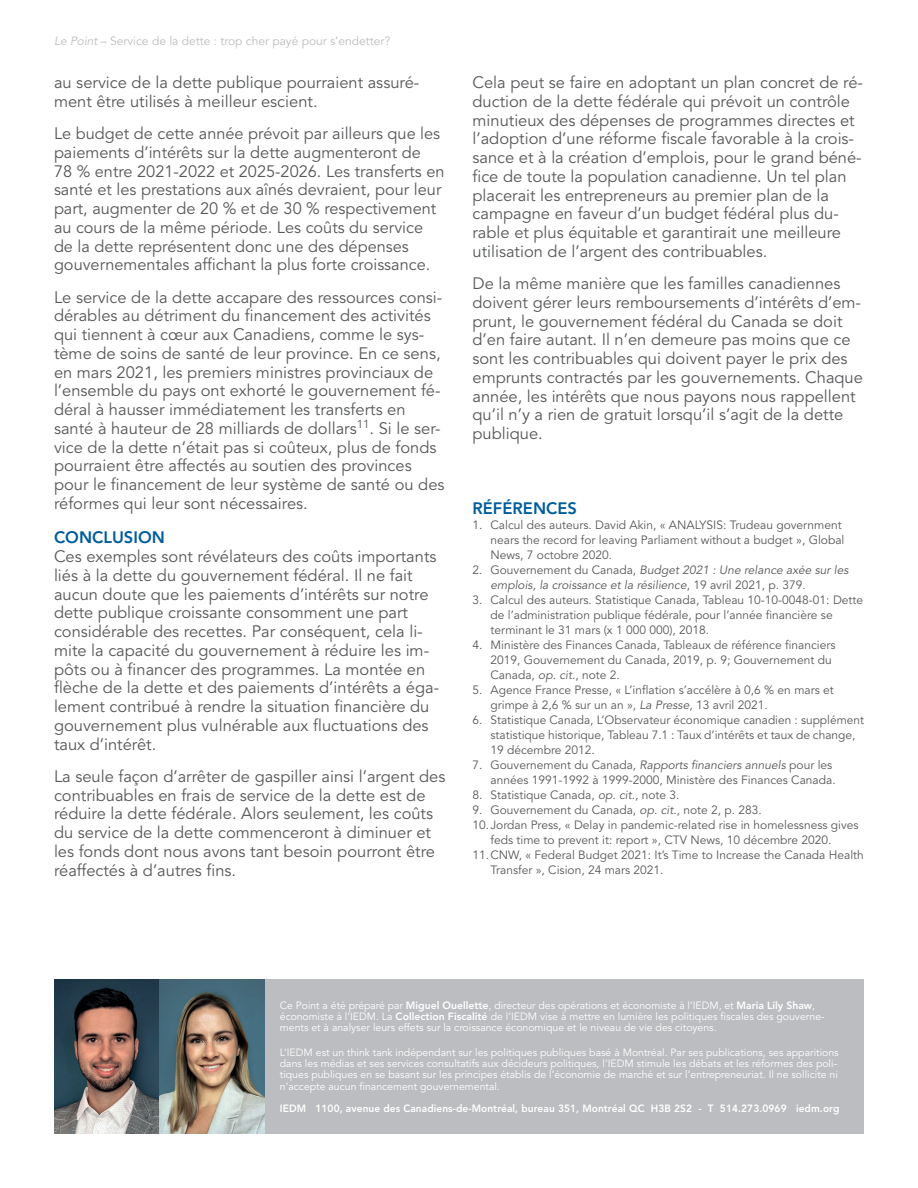
<style>
.page{position:relative;width:918px;height:1188px;background:#fff}
.page>*{position:absolute;margin:0;border:0;box-sizing:border-box;transform-origin:0 0}
.t1{font:16.5px/18.8px "Avenir LT Std";color:#57585a}
.t2{font:800 16.5px "Avenir LT Std";color:#005d9c}
.t3{font:12px/15px "Avenir LT Std";color:#57585a}
.t4{font:italic 12px/15px "Avenir LT Std";color:#57585a}
.t5{font:12px "Avenir LT Std";color:#bcbdc0}
.t6{font:10.5px/11.2px "Avenir LT Std";color:#fff}
.t7{font:800 10.5px "Avenir LT Std";letter-spacing:.01em;color:#fff;scale:.96 1}
.s1{font-style:italic}
.s2{font-style:normal}
.s3{font-weight:800}
</style>
<div class="page">
<div style="left:259px;top:980px;width:605px;height:154px;background:#bcbdc0"></div>
<img style="left:54px;top:980px;width:210px;height:154px">
<p class="t5" style="left:54px;top:34px;width:338px"><span class="s1">Le Point</span> – Service de la dette : trop cher payé pour s’endetter?</p>
<p class="t1" style="left:54px;top:74px;width:367px">au service de la dette publique pourraient assuré&shy;ment être utilisés à meilleur escient.</p>
<p class="t1" style="left:54px;top:125px;width:392px">Le budget de cette année prévoit par ailleurs que les paiements d’intérêts sur la dette augmenteront de<br>78 % entre 2021-2022 et 2025-2026. Les transferts en santé et les prestations aux aînés devraient, pour leur part, augmenter de 20 % et de 30 % respectivement au cours de la même période. Les coûts du service de la dette représentent donc une des dépenses gouvernementales affichant la plus forte croissance.</p>
<p class="t1" style="left:54px;top:288px;width:392px">Le service de la dette accapare des ressources consi&shy;dérables au détriment du financement des activités qui tiennent à cœur aux Canadiens, comme le sys&shy;tème de soins de santé de leur province. En ce sens, en mars 2021, les premiers ministres provinciaux de l’ensemble du pays ont exhorté le gouvernement fé&shy;déral à hausser immédiatement les transferts en santé à hauteur de 28 milliards de dollars<sup>11</sup>. Si le ser&shy;vice de la dette n’était pas si coûteux, plus de fonds pourraient être affectés au soutien des provinces pour le financement de leur système de santé ou des réformes qui leur sont nécessaires.</p>
<p class="t2" style="left:54px;top:528px;width:112px">CONCLUSION</p>
<p class="t1" style="left:54px;top:548px;width:387px">Ces exemples sont révélateurs des coûts importants liés à la dette du gouvernement fédéral. Il ne fait aucun doute que les paiements d’intérêts sur notre dette publique croissante consomment une part considérable des recettes. Par conséquent, cela li&shy;mite la capacité du gouvernement à réduire les im&shy;pôts ou à financer des programmes. La montée en flèche de la dette et des paiements d’intérêts a éga&shy;lement contribué à rendre la situation financière du gouvernement plus vulnérable aux fluctuations des taux d’intérêt.</p>
<p class="t1" style="left:54px;top:767px;width:393px">La seule façon d’arrêter de gaspiller ainsi l’argent des contribuables en frais de service de la dette est de réduire la dette fédérale. Alors seulement, les coûts du service de la dette commenceront à diminuer et les fonds dont nous avons tant besoin pourront être réaffectés à d’autres fins.</p>
<p class="t1" style="left:472px;top:74px;width:392px">Cela peut se faire en adoptant un plan concret de ré&shy;duction de la dette fédérale qui prévoit un contrôle minutieux des dépenses de programmes directes et l’adoption d’une réforme fiscale favorable à la crois&shy;sance et à la création d’emplois, pour le grand béné&shy;fice de toute la population canadienne. Un tel plan placerait les entrepreneurs au premier plan de la campagne en faveur d’un budget fédéral plus du&shy;rable et plus équitable et garantirait une meilleure utilisation de l’argent des contribuables.</p>
<p class="t1" style="left:472px;top:275px;width:392px">De la même manière que les familles canadiennes doivent gérer leurs remboursements d’intérêts d’em&shy;prunt, le gouvernement fédéral du Canada se doit d’en faire autant. Il n’en demeure pas moins que ce sont les contribuables qui doivent payer le prix des emprunts contractés par les gouvernements. Chaque année, les intérêts que nous payons nous rappellent qu’il n’y a rien de gratuit lorsqu’il s’agit de la dette publique.</p>
<p class="t2" style="left:472px;top:499px;width:106px">RÉFÉRENCES</p>
<p class="t3" style="left:490px;top:518px;width:355px;text-indent:-18px">1. Calcul des auteurs. David Akin, « ANALYSIS: Trudeau government nears the record for leaving Parliament without a budget », Global<br>News, 7 octobre 2020.</p>
<p class="t4" style="left:490px;top:563px;width:360px;text-indent:-18px"><span class="s2">2. Gouvernement du Canada,</span> Budget 2021 : Une relance axée sur les emplois, la croissance et la résilience<span class="s2">, 19 avril 2021, p. 379.</span></p>
<p class="t3" style="left:490px;top:593px;width:374px;text-indent:-18px">3. Calcul des auteurs. Statistique Canada, Tableau 10-10-0048-01: Dette de l’administration publique fédérale, pour l’année financière se terminant le 31 mars (x 1 000 000), 2018.</p>
<p class="t3" style="left:490px;top:638px;width:346px;text-indent:-18px">4. Ministère des Finances Canada, Tableaux de référence financiers<br>2019, Gouvernement du Canada, 2019, p. 9; Gouvernement du<br>Canada, <span class="s1">op. cit.</span>, note 2.</p>
<p class="t3" style="left:490px;top:683px;width:345px;text-indent:-18px">5. Agence France Presse, « L’inflation s’accélère à 0,6 % en mars et grimpe à 2,6 % sur un an », <span class="s1">La Presse</span>, 13 avril 2021.</p>
<p class="t3" style="left:490px;top:713px;width:375px;text-indent:-18px">6. Statistique Canada, L’Observateur économique canadien : supplément statistique historique, Tableau 7.1 : Taux d’intérêts et taux de change,<br>19 décembre 2012.</p>
<p class="t3" style="left:472px;top:758px;width:365px;text-align:right">7. Gouvernement du Canada, <span class="s1">Rapports financiers annuels</span> pour les années 1991-1992 à 1999-2000, Ministère des Finances Canada.</p>
<p class="t3" style="left:472px;top:788px;width:209px">8. Statistique Canada, <span class="s1">op. cit</span>., note 3.</p>
<p class="t3" style="left:472px;top:803px;width:291px">9. Gouvernement du Canada, <span class="s1">op. cit</span>., note 2, p. 283.</p>
<p class="t3" style="left:472px;top:818px;width:388px">10.Jordan Press, « Delay in pandemic-related rise in homelessness gives</p>
<p class="t3" style="left:490px;top:833px;width:342px">feds time to prevent it: report », CTV News, 10 décembre 2020.</p>
<p class="t3" style="left:472px;top:848px;width:393px">11.CNW, « Federal Budget 2021: It’s Time to Increase the Canada Health</p>
<p class="t3" style="left:490px;top:863px;width:175px">Transfer », Cision, 24 mars 2021.</p>
<p class="t6" style="left:280px;top:1000px;width:546px">Ce Point a été préparé par <span class="s3">Miguel Ouellette</span>, directeur des opérations et économiste à l’IEDM, et <span class="s3">Maria Lily Shaw</span>, économiste à l’IEDM. La <span class="s3">Collection Fiscalité</span> de l’IEDM vise à mettre en lumière les politiques fiscales des gouverne&shy;ments et à analyser leurs effets sur la croissance économique et le niveau de vie des citoyens.</p>
<p class="t6" style="left:280px;top:1047px;width:560px">L’IEDM est un think tank indépendant sur les politiques publiques basé à Montréal. Par ses publications, ses apparitions dans les médias et ses services consultatifs aux décideurs politiques, l’IEDM stimule les débats et les réformes des poli&shy;tiques publiques en se basant sur les principes établis de l’économie de marché et sur l’entrepreneuriat. Il ne sollicite ni n’accepte aucun financement gouvernemental.</p>
<p class="t7" style="left:280px;top:1102px;width:584px">IEDM 1100, avenue des Canadiens-de-Montréal, bureau 351, Montréal QC H3B 2S2 - T 514.273.0969 iedm.org</p>
</div>
